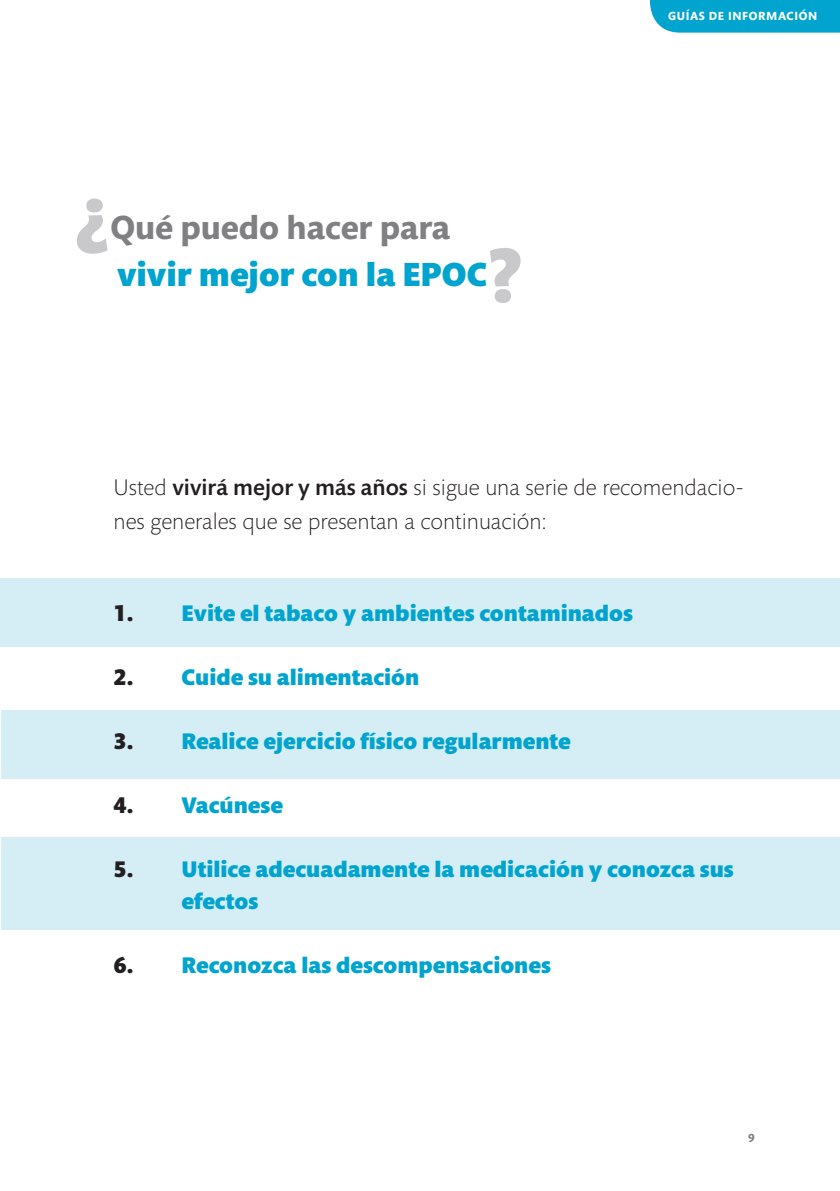
<style>
.page{position:relative;width:840px;height:1191px;background:#fff}
.page>*{position:absolute;margin:0;border:0;box-sizing:border-box;transform-origin:0 0}
.t1{font:900 78px "Mundo Sans Std";color:#c9c9cb}
.t2{font:900 34px "Mundo Sans Std";color:#00a4ce}
.t3{font:700 34px "Mundo Sans Std";color:#808083}
.t4{font:900 23px/32px "Mundo Sans Std";color:#00a4ce}
.t5{font:300 23px/34px "Mundo Sans Std";color:#231f20}
.t6{font:700 12px "Mundo Sans Std";letter-spacing:.05em;color:#fff}
.t7{font:700 12px "Mundo Sans Std";color:#808083}
.s1{font-weight:500}
.s2{color:#231f20}
</style>
<div class="page">
<div style="left:650px;top:0;width:189px;height:33px;background:#00a4ce"></div>
<div style="left:0;top:578px;width:839px;height:68px;background:#d5edf5"></div>
<div style="left:1px;top:710px;width:838px;height:68px;background:#d5edf5"></div>
<div style="left:2px;top:837px;width:837px;height:93px;background:#d5edf5"></div>
<p class="t1" style="left:75px;top:170px;width:37px">¿</p>
<p class="t3" style="left:110px;top:209px;width:341px">Qué puedo hacer para</p>
<p class="t2" style="left:117px;top:256px;width:371px">vivir mejor con la EPOC</p>
<p class="t1" style="left:486px;top:233px;width:37px">?</p>
<p class="t6" style="left:667px;top:9px;width:150px">GUÍAS DE INFORMACIÓN</p>
<p class="t5" style="left:113px;top:471px;width:631px">Usted <span class="s1">vivirá mejor y más años</span> si sigue una serie de recomendacio&shy;nes generales que se presentan a continuación:</p>
<p class="t4" style="left:113px;top:598px;width:520px"><span class="s2">1.</span> Evite el tabaco y ambientes contaminados</p>
<p class="t4" style="left:113px;top:662px;width:307px"><span class="s2">2.</span> Cuide su alimentación</p>
<p class="t4" style="left:113px;top:726px;width:458px"><span class="s2">3.</span> Realice ejercicio físico regularmente</p>
<p class="t4" style="left:113px;top:790px;width:171px"><span class="s2">4.</span> Vacúnese</p>
<p class="t4" style="left:181px;top:854px;width:553px;text-indent:-68px"><span class="s2">5.</span> Utilice adecuadamente la medicación y conozca sus efectos</p>
<p class="t4" style="left:113px;top:950px;width:438px"><span class="s2">6.</span> Reconozca las descompensaciones</p>
<p class="t7" style="left:747px;top:1131px;width:8px">9</p>
</div>
